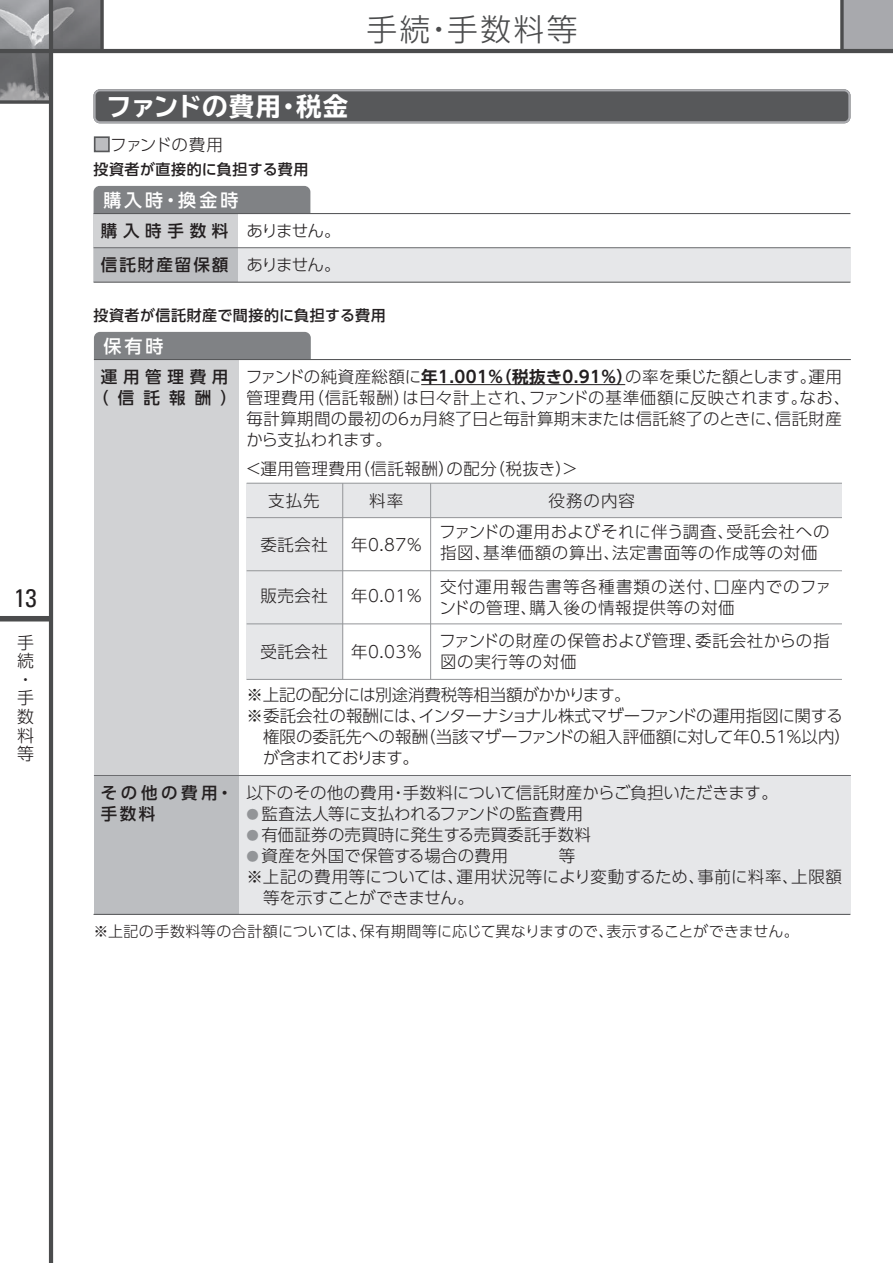
<style>
.page{position:relative;width:893px;height:1263px;background:#fff}
.page>*{position:absolute;margin:0;border:0;box-sizing:border-box;transform-origin:0 0}
.t1{font:300 30.75px "UD Shin Go Pro";letter-spacing:.08em;color:#4b4c4d}
.t2{font:700 expanded 25.5px "TBUD Go Std";color:#fff}
.t3{font:condensed 25.5px "Univers LT Std";color:#231f20}
.t4{font:500 18px "UD Shin Go Pro";letter-spacing:.17em;color:#fff}
.t5{font:300 16.95px/18.6px "UD Shin Go Pro";color:#231f20}
.t6{font:300 16.5px/21px "UD Shin Go Pro";letter-spacing:.005em;color:#231f20;text-align:right}
.t7{font:300 16.5px/21px "UD Shin Go Pro";letter-spacing:.04em;color:#231f20}
.t8{font:300 16.5px "UD Shin Go Pro";letter-spacing:-.015em;color:#231f20}
.t9{font:300 16.5px/21px "UD Shin Go Pro";letter-spacing:.045em;color:#231f20}
.t10{font:300 16.5px "UD Shin Go Pro";letter-spacing:.025em;color:#231f20}
.t11{font:300 16.5px "UD Shin Go Pro";letter-spacing:.03em;color:#231f20}
.t12{font:300 16.5px "UD Shin Go Pro";letter-spacing:-.03em;color:#231f20}
.t13{font:500 16.5px/21.3px "UD Shin Go Pro";letter-spacing:.345em;color:#231f20;text-align:center}
.t14{font:500 16.5px/21.3px "UD Shin Go Pro";letter-spacing:.22em;color:#231f20}
.t15{font:300 16.5px "UD Shin Go Pro";letter-spacing:-.055em;color:#231f20}
.t16{font:300 16.5px "UD Shin Go Pro";letter-spacing:-.025em;color:#231f20}
.t17{font:500 16.5px "UD Shin Go Pro";letter-spacing:.12em;color:#231f20}
.t18{font:300 15px "UD Shin Go Pro";color:#231f20}
.t19{font:500 15px "UD Shin Go Pro";letter-spacing:.035em;color:#231f20}
.s1{color:#bcbdc0}
.s2{font-weight:500}
.s3{font-family:"UD Shin Go Pro De";font-weight:700}
.s4{font-size:12.3px;color:#939598}
</style>
<div class="page">
<img style="left:0;top:0;width:49px;height:49px">
<svg style="left:0;top:53px;width:49px;height:47px;fill:#67686b"></svg>
<svg style="left:53px;top:0;width:47px;height:49px;fill:#757578"></svg>
<div style="left:842px;top:0;width:51px;height:51px;background:#a8a9ad"></div>
<svg style="left:840px;top:0;width:4px;height:49px"></svg>
<div style="left:0;top:616px;width:51px;height:5px;background:#4b4c4d"></div>
<hr style="left:49px;top:0;width:4px;height:1263px;background:#4b4c4d">
<hr style="left:0;top:49px;width:893px;height:4px;background:#4b4c4d">
<svg style="left:0;top:100px;width:49px;height:4px"></svg>
<svg style="left:100px;top:0;width:4px;height:49px"></svg>
<div style="left:94px;top:186px;width:216px;height:34px;background:#808285;border-radius:6px"></div>
<div style="left:94px;top:332px;width:217px;height:34px;background:#808285;border-radius:6px"></div>
<div style="left:94px;top:214px;width:756px;height:68px;background:#fff"></div>
<div style="left:94px;top:214px;width:144px;height:68px;background:#d1d2d4"></div>
<svg style="left:94px;top:248px;width:756px;height:34px;fill:#e6e7e9"></svg>
<div style="left:94px;top:359px;width:757px;height:555px;background:#fff"></div>
<div style="left:94px;top:359px;width:144px;height:555px;background:#d1d2d4"></div>
<svg style="left:94px;top:776px;width:757px;height:138px;fill:#e6e7e9"></svg>
<hr style="left:94px;top:282px;width:756px;height:1px;background:#57585a">
<hr style="left:94px;top:213px;width:756px;height:1px;background:#57585a">
<hr style="left:94px;top:247px;width:756px;height:1px;background:#6c6d70">
<hr style="left:94px;top:914px;width:756px;height:1px;background:#57585a">
<svg style="left:94px;top:89px;width:756px;height:34px"></svg>
<div style="left:94px;top:136px;width:16px;height:16px;border:2px solid #57585a"></div>
<hr style="left:421px;top:384px;width:204px;height:1px;background:#231f20">
<div style="left:247px;top:483px;width:595px;height:35px;background:#e6e7e9"></div>
<div style="left:247px;top:518px;width:96px;height:161px;background:#e6e7e9"></div>
<hr style="left:247px;top:570px;width:595px;height:1px;background:#939598">
<hr style="left:247px;top:623px;width:595px;height:1px;background:#939598">
<hr style="left:247px;top:679px;width:595px;height:1px;background:#939598">
<hr style="left:247px;top:483px;width:595px;height:1px;background:#939598">
<hr style="left:247px;top:517px;width:595px;height:1px;background:#939598">
<hr style="left:342px;top:483px;width:1px;height:196px;background:#939598">
<hr style="left:430px;top:483px;width:1px;height:196px;background:#939598">
<hr style="left:94px;top:775px;width:757px;height:1px;background:#6c6d70">
<hr style="left:94px;top:359px;width:757px;height:1px;background:#57585a">
<hr style="left:892px;top:0;width:1px;height:51px;background:#6c6d70">
<h2 class="t3" style="left:14px;top:582px;width:24px">13</h2>
<p class="t5" style="left:17px;top:632px;width:18px">手続・手数料等</p>
<h1 class="t1" style="left:366px;top:4px;width:213px">手続・手数料等</h1>
<h2 class="t2" style="left:106px;top:92px;width:244px">ファンドの費用・税金</h2>
<p class="t16" style="left:94px;top:131px;width:131px"><span class="s1">■</span>ファンドの費用</p>
<p class="t19" style="left:94px;top:157px;width:216px">投資者が直接的に負担する費用</p>
<p class="t4" style="left:103px;top:185px;width:137px">購入時・換金時</p>
<p class="t6" style="left:101px;top:213px;width:241px;line-height:34.2px"><span class="s2">購入時手数料</span> ありません。ありません。</p>
<p class="t17" style="left:101px;top:252px;width:129px">信託財産留保額</p>
<p class="t19" style="left:94px;top:303px;width:294px">投資者が信託財産で間接的に負担する費用</p>
<p class="t4" style="left:103px;top:331px;width:62px">保有時</p>
<p class="t13" style="left:92px;top:365px;width:146px">運用管理費用（信託報酬）</p>
<p class="t14" style="left:101px;top:781px;width:134px">その他の費用・手数料</p>
<p class="t6" style="left:246px;top:366px;width:606px;text-align:left">ファンドの純資産総額に<span class="s3">年1.001％（税抜き0.91％）</span>の率を乗じた額とします。運用管理費用（信託報酬）は日々計上され、ファンドの基準価額に反映されます。なお、毎計算期間の最初の6ヵ月終了日と毎計算期末または信託終了のときに、信託財産から支払われます。</p>
<p class="t11" style="left:245px;top:455px;width:335px">＜運用管理費用（信託報酬）の配分（税抜き）＞</p>
<p class="t6" style="left:268px;top:490px;width:53px">支払先</p>
<p class="t6" style="left:549px;top:490px;width:88px">役務の内容</p>
<p class="t6" style="left:261px;top:533px;width:69px">委託会社</p>
<p class="t6" style="left:369px;top:490px;width:35px">料率</p>
<p class="t6" style="left:351px;top:533px;width:73px">年0.87％</p>
<p class="t6" style="left:351px;top:584px;width:73px">年0.01％</p>
<p class="t7" style="left:439px;top:521px;width:392px">ファンドの運用およびそれに伴う調査、受託会社への指図、基準価額の算出、法定書面等の作成等の対価</p>
<p class="t9" style="left:439px;top:575px;width:394px">交付運用報告書等各種書類の送付、口座内でのファンドの管理、購入後の情報提供等の対価</p>
<p class="t7" style="left:439px;top:629px;width:392px">ファンドの財産の保管および管理、委託会社からの指図の実行等の対価</p>
<p class="t6" style="left:261px;top:584px;width:69px">販売会社</p>
<p class="t6" style="left:261px;top:641px;width:69px">受託会社</p>
<p class="t6" style="left:351px;top:641px;width:73px">年0.03％</p>
<p class="t6" style="left:247px;top:684px;width:386px">※上記の配分には別途消費税等相当額がかかります。</p>
<p class="t8" style="left:247px;top:703px;width:598px">※委託会社の報酬には、インターナショナル株式マザーファンドの運用指図に関する</p>
<p class="t6" style="left:263px;top:726px;width:589px">権限の委託先への報酬（当該マザーファンドの組入評価額に対して年0.51％以内）</p>
<p class="t15" style="left:263px;top:745px;width:157px">が含まれております。</p>
<p class="t6" style="left:247px;top:782px;width:533px">以下のその他の費用・手数料について信託財産からご負担いただきます。</p>
<p class="t8" style="left:247px;top:800px;width:338px"><span class="s4">●</span> 監査法人等に支払われるファンドの監査費用</p>
<p class="t6" style="left:247px;top:824px;width:346px"><span class="s4">●</span> 有価証券の売買時に発生する売買委託手数料</p>
<p class="t6" style="left:247px;top:845px;width:330px"><span class="s4">●</span> 資産を外国で保管する場合の費用　　　等</p>
<p class="t10" style="left:247px;top:863px;width:597px">※上記の費用等については、運用状況等により変動するため、事前に料率、上限額</p>
<p class="t12" style="left:263px;top:884px;width:212px">等を示すことができません。</p>
<p class="t18" style="left:93px;top:919px;width:707px">※上記の手数料等の合計額については、保有期間等に応じて異なりますので、表示することができません。</p>
</div>
